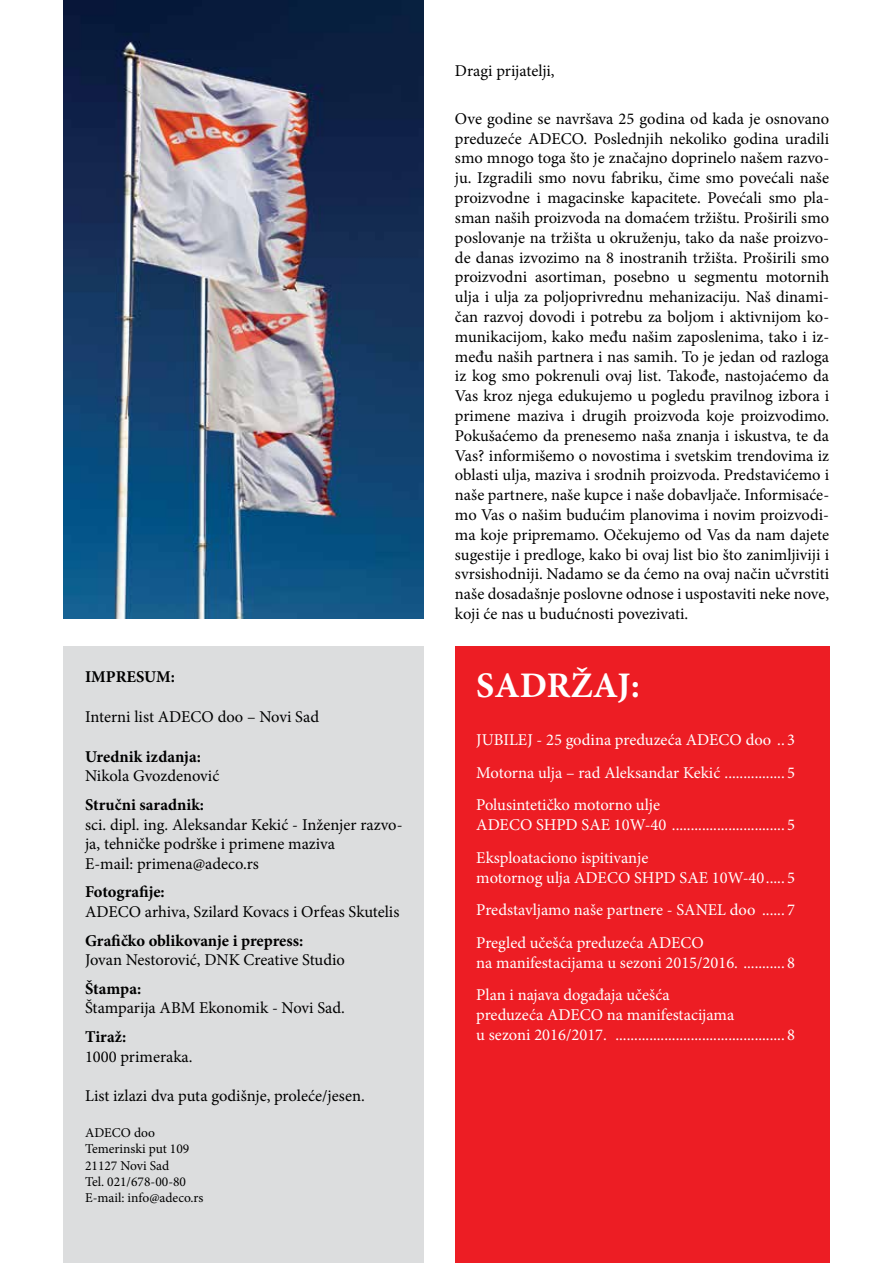
<style>
.page{position:relative;width:893px;height:1263px;background:#fff}
.page>*{position:absolute;margin:0;border:0;box-sizing:border-box;transform-origin:0 0}
.t1{font:700 36px "Minion Pro";color:#fff}
.t2{font:16.5px/19.8px "Minion Pro";color:#000;text-align:justify}
.t3{font:16.5px/32.5px "Minion Pro";color:#fff}
.t4{font:700 16.5px "Minion Pro";color:#000}
.t5{font:13.5px/16.2px "Minion Pro";color:#000}
</style>
<div class="page">
<div style="left:455px;top:646px;width:374px;height:617px;background:#ed1d24"></div>
<div style="left:64px;top:646px;width:360px;height:617px;background:#dcddde"></div>
<img style="left:64px;top:0;width:360px;height:619px">
<p class="t4" style="left:85px;top:665px;width:91px">IMPRESUM:</p>
<p class="t2" style="left:85px;top:707px;width:236px">Interni list ADECO doo – Novi Sad</p>
<p class="t4" style="left:85px;top:745px;width:117px">Urednik izdanja:</p>
<p class="t2" style="left:85px;top:766px;width:136px">Nikola Gvozdenović</p>
<p class="t4" style="left:85px;top:793px;width:121px">Stručni saradnik:</p>
<p class="t2" style="left:85px;top:814px;width:319px;text-align:left">sci. dipl. ing. Aleksandar Kekić - Inženjer razvo&shy;ja, tehničke podrške i primene maziva<br>E-mail: primena@adeco.rs</p>
<p class="t4" style="left:85px;top:880px;width:81px">Fotografije:</p>
<p class="t2" style="left:85px;top:902px;width:316px">ADECO arhiva, Szilard Kovacs i Orfeas Skutelis</p>
<p class="t4" style="left:85px;top:929px;width:220px">Grafičko oblikovanje i prepress:</p>
<p class="t2" style="left:85px;top:950px;width:261px">Jovan Nestorović, DNK Creative Studio</p>
<p class="t4" style="left:85px;top:977px;width:58px">Štampa:</p>
<p class="t2" style="left:85px;top:998px;width:261px">Štamparija ABM Ekonomik - Novi Sad.</p>
<p class="t4" style="left:85px;top:1025px;width:43px">Tiraž:</p>
<p class="t2" style="left:85px;top:1046px;width:109px">1000 primeraka.</p>
<p class="t2" style="left:85px;top:1086px;width:281px">List izlazi dva puta godišnje, proleće/jesen.</p>
<p class="t5" style="left:85px;top:1125px;width:120px">ADECO doo<br>Temerinski put 109<br>21127 Novi Sad<br>Tel. 021/678-00-80<br>E-mail: info@adeco.rs</p>
<p class="t2" style="left:455px;top:61px;width:101px">Dragi prijatelji,</p>
<p class="t2" style="left:455px;top:109px;width:376px">Ove godine se navršava 25 godina od kada je osnovano preduzeće ADECO. Poslednjih nekoliko godina uradili smo mnogo toga što je značajno doprinelo našem razvo&shy;ju. Izgradili smo novu fabriku, čime smo povećali naše proizvodne i magacinske kapacitete. Povećali smo pla&shy;sman naših proizvoda na domaćem tržištu. Proširili smo poslovanje na tržišta u okruženju, tako da naše proizvo&shy;de danas izvozimo na 8 inostranih tržišta. Proširili smo proizvodni asortiman, posebno u segmentu motornih ulja i ulja za poljoprivrednu mehanizaciju. Naš dinami&shy;čan razvoj dovodi i potrebu za boljom i aktivnijom ko&shy;munikacijom, kako među našim zaposlenima, tako i iz&shy;među naših partnera i nas samih. To je jedan od razloga iz kog smo pokrenuli ovaj list. Takođe, nastojaćemo da Vas kroz njega edukujemo u pogledu pravilnog izbora i primene maziva i drugih proizvoda koje proizvodimo.<br>Pokušaćemo da prenesemo naša znanja i iskustva, te da Vas? informišemo o novostima i svetskim trendovima iz oblasti ulja, maziva i srodnih proizvoda. Predstavićemo i naše partnere, naše kupce i naše dobavljače. Informisaće&shy;mo Vas o našim budućim planovima i novim proizvodi&shy;ma koje pripremamo. Očekujemo od Vas da nam dajete sugestije i predloge, kako bi ovaj list bio što zanimljiviji i svrsishodniji. Nadamo se da ćemo na ovaj način učvrstiti naše dosadašnje poslovne odnose i uspostaviti neke nove, koji će nas u budućnosti povezivati.</p>
<h1 class="t1" style="left:476px;top:660px;width:165px">SADRŽAJ:</h1>
<p class="t3" style="left:476px;top:724px;width:320px;text-align:justify">JUBILEJ - 25 godina preduzeća ADECO doo .. 3<br>Motorna ulja – rad Aleksandar Kekić ................ 5<br>Polusintetičko motorno ulje</p>
<p class="t3" style="left:476px;top:809px;width:320px">ADECO SHPD SAE 10W-40 .............................. 5<br>Eksploataciono ispitivanje</p>
<p class="t3" style="left:476px;top:861px;width:320px;text-align:justify">motornog ulja ADECO SHPD SAE 10W-40..... 5<br>Predstavljamo naše partnere - SANEL doo ...... 7<br>Pregled učešća preduzeća ADECO</p>
<p class="t3" style="left:476px;top:946px;width:320px">na manifestacijama u sezoni 2015/2016. ........... 8<br>Plan i najava događaja učešća</p>
<p class="t3" style="left:476px;top:1005px;width:320px;line-height:19.8px">preduzeća ADECO na manifestacijama<br>u sezoni 2016/2017. ............................................. 8</p>
</div>
